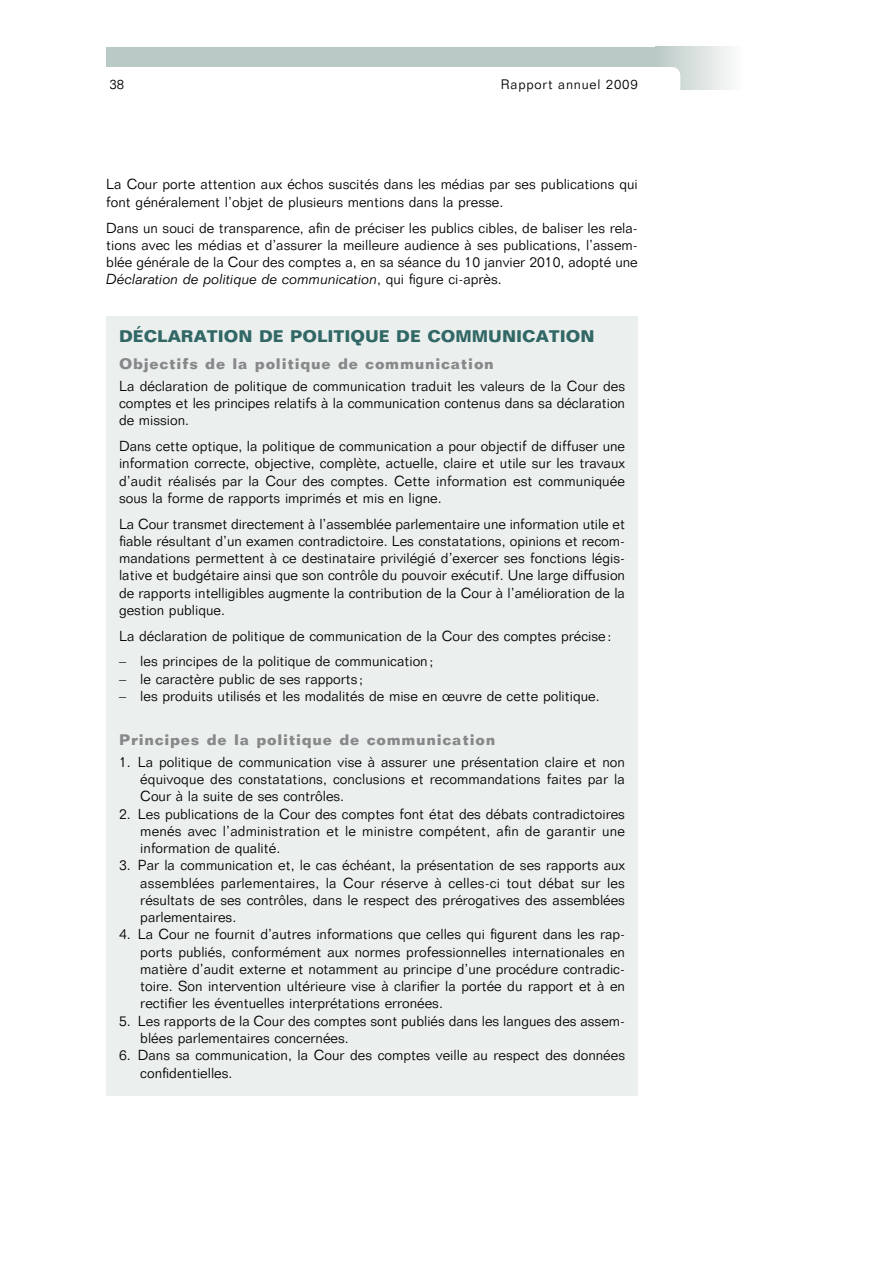
<style>
.page{position:relative;width:893px;height:1263px;background:#fff}
.page>*{position:absolute;margin:0;border:0;box-sizing:border-box;transform-origin:0 0}
.t1{font:16.5px "Folio BT Light Bo";color:#316765}
.t2{font:15px "Folio BT Light Bo";letter-spacing:.05em;color:#87888a}
.t3{font:300 14.25px/17.2px "Folio BT";color:#000;text-align:justify}
.t4{font:300 13.5px "Folio BT";letter-spacing:.06em;color:#000}
.s1{font-style:italic}
</style>
<div class="page">
<div style="left:106px;top:47px;width:638px;height:42px;background:#b9c9c6"></div>
<div style="left:655px;top:47px;width:89px;height:42px;background:linear-gradient(to right,#bac9c6,#fffefe)"></div>
<div style="left:82px;top:67px;width:598px;height:30px;background:#fff;border-radius:9px"></div>
<div style="left:106px;top:316px;width:532px;height:779px;background:#ebefee"></div>
<p class="t4" style="left:109px;top:76px;width:16px">38</p>
<p class="t4" style="left:501px;top:76px;width:138px">Rapport annuel 2009</p>
<p class="t3" style="left:106px;top:176px;width:533px">La Cour porte attention aux échos suscités dans les médias par ses publications qui font généralement l’objet de plusieurs mentions dans la presse.</p>
<p class="t3" style="left:106px;top:219px;width:533px">Dans un souci de transparence, afin de préciser les publics cibles, de baliser les rela&shy;tions avec les médias et d’assurer la meilleure audience à ses publications, l’assem&shy;blée générale de la Cour des comptes a, en sa séance du 10 janvier 2010, adopté une <span class="s1">Déclaration de politique de communication</span>, qui figure ci-après.</p>
<p class="t1" style="left:119px;top:326px;width:182px">DéCLARATION de politi</p>
<p class="t1" style="left:351px;top:326px;width:93px">que de comm</p>
<p class="t1" style="left:488px;top:326px;width:27px">unication</p>
<p class="t2" style="left:119px;top:355px;width:376px">Objectifs de la politique de communication</p>
<p class="t3" style="left:119px;top:377px;width:508px">La déclaration de politique de communication traduit les valeurs de la Cour des comptes et les principes relatifs à la communication contenus dans sa déclaration de mission.</p>
<p class="t3" style="left:119px;top:437px;width:508px">Dans cette optique, la politique de communication a pour objectif de diffuser une information correcte, objective, complète, actuelle, claire et utile sur les travaux d’audit réalisés par la Cour des comptes. Cette information est communiquée sous la forme de rapports imprimés et mis en ligne.</p>
<p class="t3" style="left:119px;top:515px;width:508px">La Cour transmet directement à l’assemblée parlementaire une information utile et fiable résultant d’un examen contradictoire. Les constatations, opinions et recom&shy;mandations permettent à ce destinataire privilégié d’exercer ses fonctions légis&shy;lative et budgétaire ainsi que son contrôle du pouvoir exécutif. Une large diffusion de rapports intelligibles augmente la contribution de la Cour à l’amélioration de la gestion publique.</p>
<p class="t3" style="left:119px;top:627px;width:494px">La déclaration de politique de communication de la Cour des comptes précise:</p>
<p class="t3" style="left:119px;top:653px;width:316px">– les principes de la politique de communication;</p>
<p class="t3" style="left:119px;top:670px;width:246px">– le caractère public de ses rapports ;</p>
<p class="t3" style="left:119px;top:687px;width:482px">– les produits utilisés et les modalités de mise en œuvre de cette politique.</p>
<p class="t2" style="left:119px;top:731px;width:378px">Principes de la politique de communication</p>
<p class="t3" style="left:140px;top:753px;width:486px;text-indent:-21px">1. La politique de communication vise à assurer une présentation claire et non équivoque des constatations, conclusions et recommandations faites par la Cour à la suite de ses contrôles.</p>
<p class="t3" style="left:140px;top:805px;width:486px;text-indent:-21px">2. Les publications de la Cour des comptes font état des débats contradictoires menés avec l’administration et le ministre compétent, afin de garantir une information de qualité.</p>
<p class="t3" style="left:140px;top:857px;width:486px;text-indent:-21px">3. Par la communication et, le cas échéant, la présentation de ses rapports aux assemblées parlementaires, la Cour réserve à celles-ci tout débat sur les résultats de ses contrôles, dans le respect des prérogatives des assemblées parlementaires.</p>
<p class="t3" style="left:140px;top:926px;width:486px;text-indent:-21px">4. La Cour ne fournit d’autres informations que celles qui figurent dans les rap&shy;ports publiés, conformément aux normes professionnelles internationales en matière d’audit externe et notamment au principe d’une procédure contradic&shy;toire. Son intervention ultérieure vise à clarifier la portée du rapport et à en rectifier les éventuelles interprétations erronées.</p>
<p class="t3" style="left:140px;top:1012px;width:486px;text-indent:-21px">5. Les rapports de la Cour des comptes sont publiés dans les langues des assem&shy;blées parlementaires concernées.</p>
<p class="t3" style="left:140px;top:1046px;width:486px;text-indent:-21px">6. Dans sa communication, la Cour des comptes veille au respect des données confidentielles.</p>
</div>
